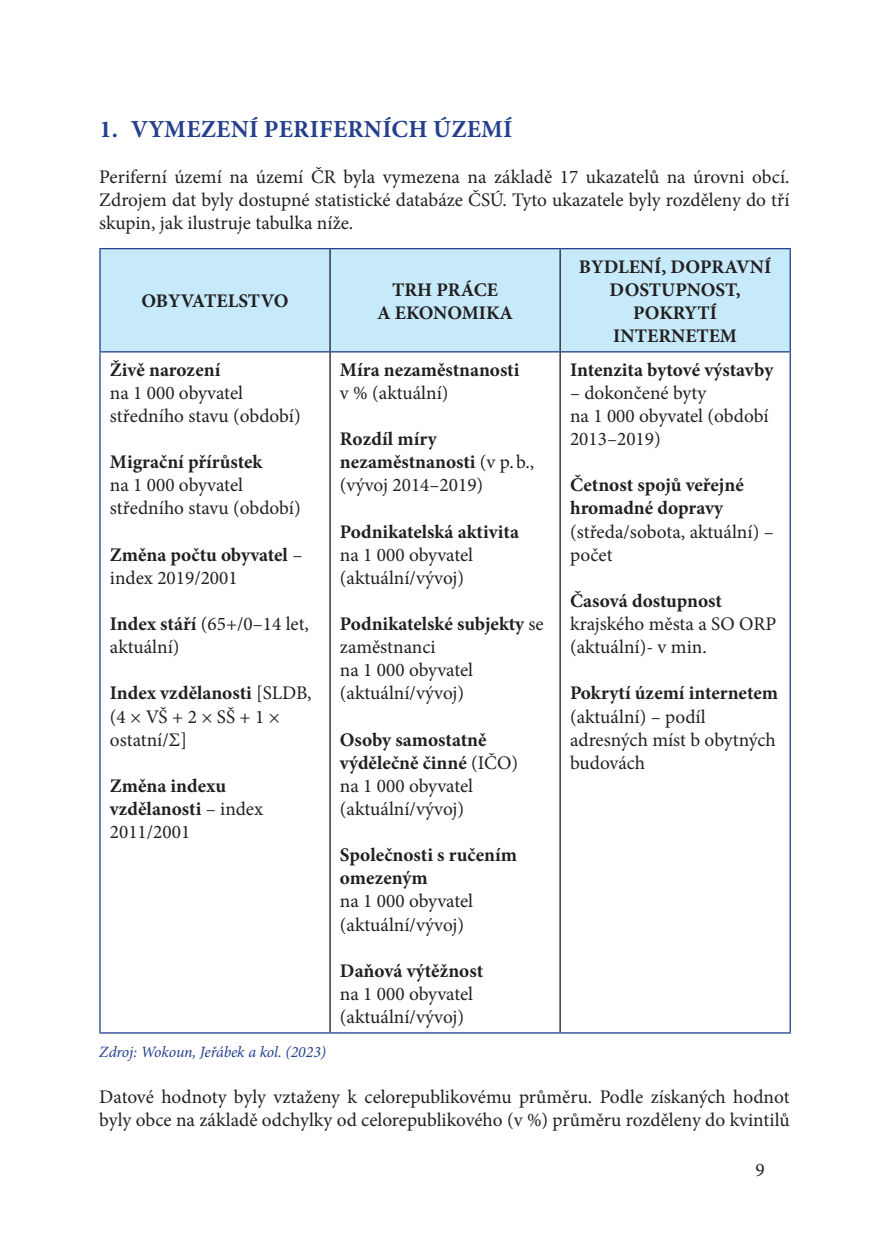
<style>
.page{position:relative;width:874px;height:1241px;background:#fff}
.page>*{position:absolute;margin:0;border:0;box-sizing:border-box;transform-origin:0 0}
.t1{font:700 24.5px "Minion Pro";letter-spacing:.01em;color:#253f8e}
.t2{font:19.25px/23.1px "Minion Pro";color:#231f20}
.t3{font:700 19.25px/23.1px "Minion Pro";color:#231f20}
.t4{font:italic 15.75px "Minion Pro";letter-spacing:-.01em;color:#253f8e}
.s1{font-weight:400}
.s2{font-weight:700}
</style>
<div class="page">
<div style="left:101px;top:249px;width:688px;height:102px;background:#c6eafa"></div>
<hr style="left:99px;top:352px;width:2px;height:680px;background:#253f8e">
<hr style="left:789px;top:352px;width:1px;height:680px;background:#253f8e">
<hr style="left:99px;top:1032px;width:231px;height:1px;background:#253f8e">
<hr style="left:330px;top:1032px;width:230px;height:1px;background:#253f8e">
<hr style="left:560px;top:1032px;width:230px;height:1px;background:#253f8e">
<hr style="left:99px;top:248px;width:231px;height:1px;background:#253f8e">
<hr style="left:99px;top:249px;width:2px;height:102px;background:#253f8e">
<hr style="left:330px;top:248px;width:230px;height:1px;background:#253f8e">
<hr style="left:560px;top:248px;width:230px;height:1px;background:#253f8e">
<hr style="left:789px;top:249px;width:1px;height:102px;background:#253f8e">
<hr style="left:99px;top:351px;width:230px;height:1px;background:#253f8e">
<hr style="left:330px;top:351px;width:229px;height:1px;background:#253f8e">
<hr style="left:560px;top:351px;width:230px;height:1px;background:#253f8e">
<hr style="left:329px;top:249px;width:1px;height:103px;background:#231f20">
<hr style="left:559px;top:249px;width:1px;height:103px;background:#231f20">
<hr style="left:329px;top:352px;width:1px;height:680px;background:#231f20">
<hr style="left:559px;top:352px;width:1px;height:680px;background:#231f20">
<p class="t1" style="left:99px;top:112px;width:414px">1. VYMEZENÍ PERIFERNÍCH ÚZEMÍ</p>
<p class="t2" style="left:99px;top:165px;width:691px;text-align:justify">Periferní území na území ČR byla vymezena na základě 17 ukazatelů na úrovni obcí.<br>Zdrojem dat byly dostupné statistické databáze ČSÚ. Tyto ukazatele byly rozděleny do tří skupin, jak ilustruje tabulka níže.</p>
<p class="t3" style="left:141px;top:289px;width:148px">OBYVATELSTVO</p>
<p class="t3" style="left:110px;top:358px;width:112px">Živě narození</p>
<p class="t2" style="left:110px;top:381px;width:192px">na 1 000 obyvatel středního stavu (období)</p>
<p class="t3" style="left:110px;top:450px;width:154px">Migrační přírůstek</p>
<p class="t2" style="left:110px;top:473px;width:192px">na 1 000 obyvatel středního stavu (období)</p>
<p class="t3" style="left:110px;top:542px;width:194px">Změna počtu obyvatel <span class="s1">– index 2019/2001</span></p>
<p class="t2" style="left:110px;top:612px;width:200px"><span class="s2">Index stáří</span> (65+/0–14 let, aktuální)</p>
<p class="t2" style="left:110px;top:681px;width:203px"><span class="s2">Index vzdělanosti</span> [SLDB, (4 × VŠ + 2 × SŠ + 1 × ostatní/Σ]</p>
<p class="t3" style="left:110px;top:773px;width:155px">Změna indexu vzdělanosti <span class="s1">– index<br>2011/2001</span></p>
<p class="t3" style="left:377px;top:278px;width:138px;text-align:center">TRH PRÁCE<br>A EKONOMIKA</p>
<p class="t3" style="left:340px;top:358px;width:181px">Míra nezaměstnanosti</p>
<p class="t2" style="left:340px;top:381px;width:110px">v % (aktuální)</p>
<p class="t3" style="left:340px;top:427px;width:196px">Rozdíl míry nezaměstnanosti <span class="s1">(v p.b., (vývoj 2014–2019)</span></p>
<p class="t3" style="left:340px;top:519px;width:180px">Podnikatelská aktivita</p>
<p class="t2" style="left:340px;top:543px;width:134px">na 1 000 obyvatel (aktuální/vývoj)</p>
<p class="t2" style="left:340px;top:612px;width:205px"><span class="s2">Podnikatelské subjekty</span> se zaměstnanci<br>na 1 000 obyvatel (aktuální/vývoj)</p>
<p class="t2" style="left:340px;top:728px;width:180px"><span class="s2">Osoby samostatně výdělečně činné</span> (IČO) na 1 000 obyvatel (aktuální/vývoj)</p>
<p class="t3" style="left:340px;top:843px;width:178px">Společnosti s ručením omezeným</p>
<p class="t2" style="left:340px;top:889px;width:134px">na 1 000 obyvatel (aktuální/vývoj)</p>
<p class="t3" style="left:340px;top:958px;width:145px">Daňová výtěžnost</p>
<p class="t2" style="left:340px;top:982px;width:134px">na 1 000 obyvatel (aktuální/vývoj)</p>
<p class="t3" style="left:578px;top:254px;width:194px;text-align:center">BYDLENÍ, DOPRAVNÍ<br>DOSTUPNOST,<br>POKRYTÍ<br>INTERNETEM</p>
<p class="t3" style="left:569px;top:358px;width:205px">Intenzita bytové výstavby</p>
<p class="t2" style="left:569px;top:381px;width:200px">– dokončené byty<br>na 1 000 obyvatel (období<br>2013–2019)</p>
<p class="t3" style="left:569px;top:473px;width:175px">Četnost spojů veřejné hromadné dopravy</p>
<p class="t2" style="left:569px;top:520px;width:205px">(středa/sobota, aktuální) – počet</p>
<p class="t3" style="left:569px;top:589px;width:153px">Časová dostupnost</p>
<p class="t2" style="left:569px;top:612px;width:207px">krajského města a SO ORP (aktuální)- v min.</p>
<p class="t3" style="left:569px;top:681px;width:209px">Pokrytí území internetem</p>
<p class="t2" style="left:569px;top:704px;width:207px">(aktuální) – podíl adresných míst b obytných budovách</p>
<p class="t4" style="left:99px;top:1041px;width:228px">Zdroj: Wokoun, Jeřábek a kol. (2023)</p>
<p class="t2" style="left:99px;top:1085px;width:691px">Datové hodnoty byly vztaženy k celorepublikovému průměru. Podle získaných hodnot byly obce na základě odchylky od celorepublikového (v %) průměru rozděleny do kvintilů</p>
<p class="t2" style="left:755px;top:1157px;width:11px">9</p>
</div>
